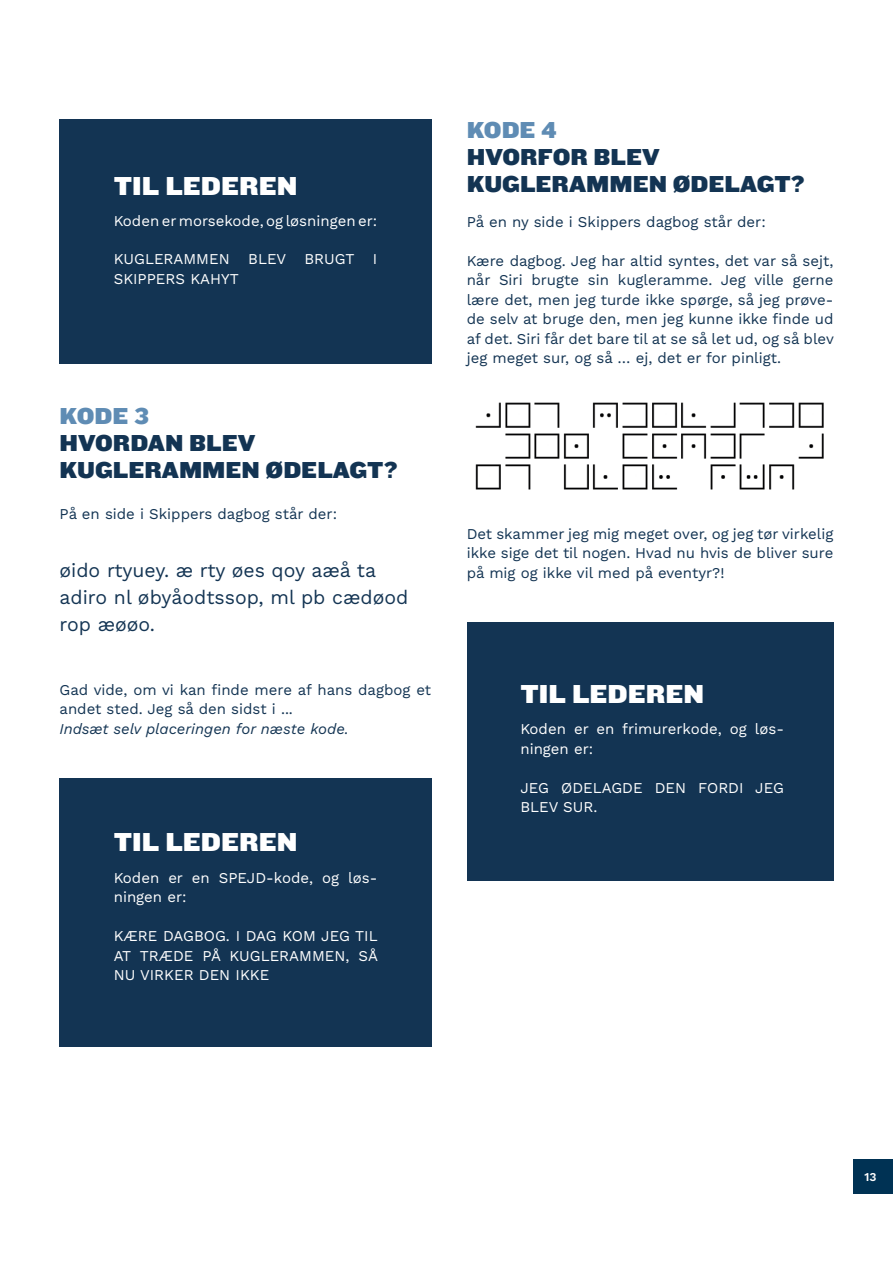
<style>
.page{position:relative;width:893px;height:1263px;background:#fff}
.page>*{position:absolute;margin:0;border:0;box-sizing:border-box;transform-origin:0 0}
.Mellemrubrik_-_Niv__2{font:27px "Knockout 72 Full Cruiserwt";color:#fff}
.Mellemrubrik_-_Niv__2-2{font:24px/27px "Knockout 72 Full Cruiserwt";color:#133453}
.Mellemrubrik_-_Niv__2-3{font:19.5px/27px "Work Sans";color:#133453}
.Brødtekst{font:15px/19.5px "Work Sans";color:#133453;text-align:justify}
.Bulletliste{font:15px/19.5px "Work Sans";color:#fff}
.Brødtekst-2{font:italic 15px "Work Sans";color:#133453}
.t1{font:600 12px "Work Sans";color:#fff}
.s1{color:#5f8cb4}
</style>
<div class="page">
<div style="left:888px;top:1160px;width:5px;height:34px;background:#003254"></div>
<div style="left:854px;top:1160px;width:34px;height:34px;background:#003254"></div>
<div style="left:60px;top:119px;width:372px;height:244px;background:#133453"></div>
<div style="left:59px;top:778px;width:372px;height:268px;background:#133453"></div>
<div style="left:467px;top:622px;width:366px;height:258px;background:#133453"></div>
<img style="left:475px;top:402px;width:349px;height:88px">
<p class="Mellemrubrik_-_Niv__2" style="left:114px;top:168px;width:185px">TIL LEDEREN</p>
<p class="Bulletliste" style="left:114px;top:211px;width:265px">Koden er morsekode, og løsningen er:</p>
<p class="Bulletliste" style="left:114px;top:248px;width:265px">KUGLERAMMEN BLEV BRUGT I<br>SKIPPERS KAHYT</p>
<p class="Mellemrubrik_-_Niv__2-2" style="left:60px;top:401px;width:339px"><span class="s1">KODE 3<br></span>HVORDAN BLEV<br>KUGLERAMMEN ØDELAGT?</p>
<p class="Brødtekst" style="left:60px;top:504px;width:279px">På en side i Skippers dagbog står der:</p>
<p class="Mellemrubrik_-_Niv__2-3" style="left:60px;top:556px;width:350px">øido rtyuey. æ rty øes qoy aæå ta adiro nl øbyåodtssop, ml pb cædøod rop æøøo.</p>
<p class="Brødtekst" style="left:60px;top:679px;width:373px">Gad vide, om vi kan finde mere af hans dagbog et andet sted. Jeg så den sidst i ...</p>
<p class="Brødtekst-2" style="left:60px;top:717px;width:291px">Indsæt selv placeringen for næste kode.</p>
<p class="Mellemrubrik_-_Niv__2" style="left:114px;top:824px;width:185px">TIL LEDEREN</p>
<p class="Bulletliste" style="left:114px;top:867px;width:265px">Koden er en SPEJD-kode, og løs&shy;ningen er:</p>
<p class="Bulletliste" style="left:114px;top:925px;width:266px;text-align:justify">KÆRE DAGBOG. I DAG KOM JEG TIL AT TRÆDE PÅ KUGLERAMMEN, SÅ NU VIRKER DEN IKKE</p>
<p class="Mellemrubrik_-_Niv__2-2" style="left:467px;top:116px;width:339px"><span class="s1">KODE 4<br></span>HVORFOR BLEV<br>KUGLERAMMEN ØDELAGT?</p>
<p class="Brødtekst" style="left:467px;top:211px;width:301px">På en ny side i Skippers dagbog står der:</p>
<p class="Brødtekst" style="left:467px;top:250px;width:369px">Kære dagbog. Jeg har altid syntes, det var så sejt, når Siri brugte sin kugleramme. Jeg ville gerne lære det, men jeg turde ikke spørge, så jeg prøve&shy;de selv at bruge den, men jeg kunne ikke finde ud af det. Siri får det bare til at se så let ud, og så blev jeg meget sur, og så … ej, det er for pinligt.</p>
<p class="Brødtekst" style="left:467px;top:523px;width:368px">Det skammer jeg mig meget over, og jeg tør virkelig ikke sige det til nogen. Hvad nu hvis de bliver sure på mig og ikke vil med på eventyr?!</p>
<p class="Mellemrubrik_-_Niv__2" style="left:520px;top:675px;width:185px">TIL LEDEREN</p>
<p class="Bulletliste" style="left:520px;top:719px;width:265px">Koden er en frimurerkode, og løs&shy;ningen er:</p>
<p class="Bulletliste" style="left:520px;top:777px;width:265px">JEG ØDELAGDE DEN FORDI JEG<br>BLEV SUR.</p>
<p class="t1" style="left:865px;top:1168px;width:14px">13</p>
</div>
